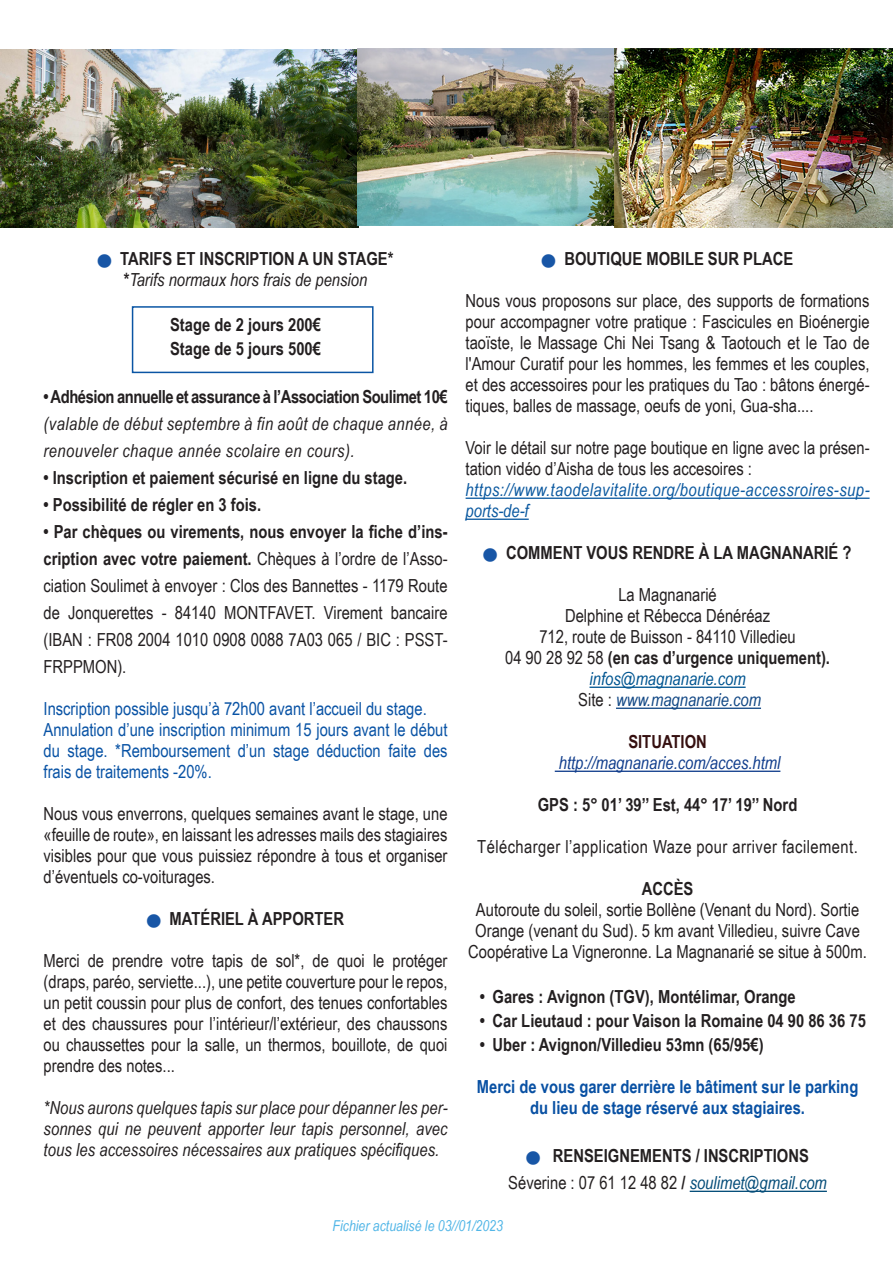
<style>
.page{position:relative;width:893px;height:1263px;background:#fff}
.page>*{position:absolute;margin:0;border:0;box-sizing:border-box;transform-origin:0 0}
.t1{font:18px/21px "Arial Narrow";color:#231f20;text-align:justify}
.t2{font:700 18px "Arial Narrow";color:#231f20}
.t3{font:italic 18px/27px "Arial Narrow";letter-spacing:.005em;color:#231f20;text-align:justify}
.t4{font:18px/21px "Arial Narrow";color:#0953a5;text-align:justify}
.t5{font:700 18px "Arial Narrow";color:#0850a3}
.t6{font:italic 18px/21px "Arial Narrow";letter-spacing:.025em;color:#0b59a0}
.t7{font:18px "Arial Narrow";letter-spacing:.025em;color:#231f20}
.t8{font:italic 18px "Arial Narrow";color:#103d8c}
.t9{font:italic 18px "Arial Narrow";color:#124885}
.t10{font:italic 18px "Arial Narrow";color:#015591}
.t11{font:700 18px "Arial Narrow";color:#350f0f}
.t12{font:italic 15px "Arial Narrow";color:#52b6e7}
.s1{color:#1856a6}
.s2{font-weight:700;font-style:normal}
.s3{font-weight:700}
.s4{font-weight:400}
.s5{font-style:normal;color:#231f20}
.s6{font-style:italic;color:#054d79}
</style>
<div class="page">
<hr style="left:466px;top:498px;width:404px;height:1px;background:#0b59a0">
<hr style="left:466px;top:519px;width:63px;height:1px;background:#0b59a0">
<hr style="left:589px;top:687px;width:157px;height:1px;background:#015591">
<hr style="left:616px;top:708px;width:145px;height:1px;background:#124885">
<hr style="left:555px;top:771px;width:225px;height:1px;background:#103d8c">
<hr style="left:690px;top:1191px;width:137px;height:1px;background:#054d79">
<img style="left:0;top:49px;width:893px;height:178px">
<div style="left:132px;top:306px;width:242px;height:67px;border:2px solid #0a55a4"></div>
<p class="t2" style="left:98px;top:245px;width:297px"><span class="s1">■</span> TARIFS ET INSCRIPTION A UN STAGE*</p>
<p class="t3" style="left:124px;top:266px;width:245px"><span class="s2">*</span>Tarifs normaux hors frais de pension</p>
<p class="t2" style="left:170px;top:311px;width:152px">Stage de 2 jours 200€</p>
<p class="t2" style="left:170px;top:335px;width:152px">Stage de 5 jours 500€</p>
<p class="t3" style="left:44px;top:383px;width:406px"><span class="s2">• Adhésion annuelle et assurance à l’Association Soulimet 10€ </span>(valable de début septembre à fin août de chaque année, à renouveler chaque année scolaire en cours).</p>
<p class="t2" style="left:44px;top:464px;width:365px">• Inscription et paiement sécurisé en ligne du stage.</p>
<p class="t2" style="left:44px;top:491px;width:219px">• Possibilité de régler en 3 fois.</p>
<p class="t1" style="left:44px;top:518px;width:405px;line-height:27px"><span class="s3">• Par chèques ou virements, nous envoyer la fiche d’ins&shy;cription avec votre paiement.</span> Chèques à l’ordre de l’Asso&shy;ciation Soulimet à envoyer : Clos des Bannettes - 1179 Route de Jonquerettes - 84140 MONTFAVET. Virement bancaire (IBAN : FR08 2004 1010 0908 0088 7A03 065 / BIC : PSST-FRPPMON).</p>
<p class="t4" style="left:44px;top:698px;width:385px">Inscription possible jusqu’à 72h00 avant l’accueil du stage.</p>
<p class="t4" style="left:44px;top:719px;width:405px">Annulation d’une inscription minimum 15 jours avant le début du stage. *Remboursement d’un stage déduction faite des frais de traitements -20%.</p>
<p class="t1" style="left:44px;top:803px;width:405px">Nous vous enverrons, quelques semaines avant le stage, une «feuille de route», en laissant les adresses mails des stagiaires visibles pour que vous puissiez répondre à tous et organiser d’éventuels co-voiturages.</p>
<p class="t2" style="left:147px;top:905px;width:198px"><span class="s1">■</span> MATÉRIEL À APPORTER</p>
<p class="t1" style="left:44px;top:950px;width:405px">Merci de prendre votre tapis de sol*, de quoi le protéger (draps, paréo, serviette...), une petite couverture pour le repos, un petit coussin pour plus de confort, des tenues confortables et des chaussures pour l’intérieur/l’extérieur, des chaussons ou chaussettes pour la salle, un thermos, bouillote, de quoi prendre des notes...</p>
<p class="t3" style="left:44px;top:1097px;width:405px;line-height:21px">*Nous aurons quelques tapis sur place pour dépanner les per&shy;sonnes qui ne peuvent apporter leur tapis personnel, avec tous les accessoires nécessaires aux pratiques spécifiques.</p>
<p class="t2" style="left:542px;top:245px;width:253px"><span class="s1">■</span> BOUTIQUE MOBILE SUR PLACE</p>
<p class="t1" style="left:466px;top:290px;width:405px">Nous vous proposons sur place, des supports de formations pour accompagner votre pratique : Fascicules en Bioénergie taoïste, le Massage Chi Nei Tsang &amp; Taotouch et le Tao de l'Amour Curatif pour les hommes, les femmes et les couples, et des accessoires pour les pratiques du Tao : bâtons énergé&shy;tiques, balles de massage, oeufs de yoni, Gua-sha....</p>
<p class="t1" style="left:466px;top:437px;width:405px">Voir le détail sur notre page boutique en ligne avec la présen&shy;tation vidéo d’Aisha de tous les accesoires :</p>
<p class="t6" style="left:466px;top:479px;width:405px">https://www.taodelavitalite.org/boutique-accessroires-sup&shy;ports-de-f</p>
<p class="t2" style="left:484px;top:539px;width:369px"><span class="s1">■</span> COMMENT VOUS RENDRE À LA MAGNANARIÉ ?</p>
<p class="t1" style="left:618px;top:584px;width:100px">La Magnanarié</p>
<p class="t1" style="left:565px;top:605px;width:207px">Delphine et Rébecca Dénéréaz</p>
<p class="t1" style="left:539px;top:626px;width:258px">712, route de Buisson - 84110 Villedieu</p>
<p class="t2" style="left:505px;top:644px;width:326px"><span class="s4">04 90 28 92 58</span> (en cas d’urgence uniquement).</p>
<p class="t10" style="left:589px;top:666px;width:158px">infos@magnanarie.com</p>
<p class="t9" style="left:578px;top:687px;width:184px"><span class="s5">Site :</span> www.magnanarie.com</p>
<p class="t11" style="left:628px;top:728px;width:80px">SITUATION</p>
<p class="t8" style="left:559px;top:750px;width:223px">http://magnanarie.com/acces.html</p>
<p class="t2" style="left:538px;top:791px;width:261px">GPS : 5° 01’ 39’’ Est, 44° 17’ 19’’ Nord</p>
<p class="t7" style="left:477px;top:834px;width:382px">Télécharger l’application Waze pour arriver facilement.</p>
<p class="t2" style="left:642px;top:875px;width:53px">ACCÈS</p>
<p class="t1" style="left:468px;top:899px;width:400px;text-align:center">Autoroute du soleil, sortie Bollène (Venant du Nord). Sortie<br>Orange (venant du Sud). 5 km avant Villedieu, suivre Cave<br>Coopérative La Vigneronne. La Magnanarié se situe à 500m.</p>
<p class="t2" style="left:480px;top:983px;width:317px">• Gares : Avignon (TGV), Montélimar, Orange</p>
<p class="t2" style="left:480px;top:1007px;width:388px">• Car Lieutaud : pour Vaison la Romaine 04 90 86 36 75</p>
<p class="t2" style="left:480px;top:1031px;width:285px">• Uber : Avignon/Villedieu 53mn (65/95€)</p>
<p class="t5" style="left:477px;top:1073px;width:383px">Merci de vous garer derrière le bâtiment sur le parking</p>
<p class="t5" style="left:530px;top:1094px;width:276px">du lieu de stage réservé aux stagiaires.</p>
<p class="t2" style="left:526px;top:1142px;width:284px"><span class="s1">■</span> RENSEIGNEMENTS / INSCRIPTIONS</p>
<p class="t1" style="left:508px;top:1172px;width:320px">Séverine : 07 61 12 48 82 <span class="s3">/</span> <span class="s6">soulimet@gmail.com</span></p>
<p class="t12" style="left:333px;top:1216px;width:172px">Fichier actualisé le 03//01/2023</p>
</div>
